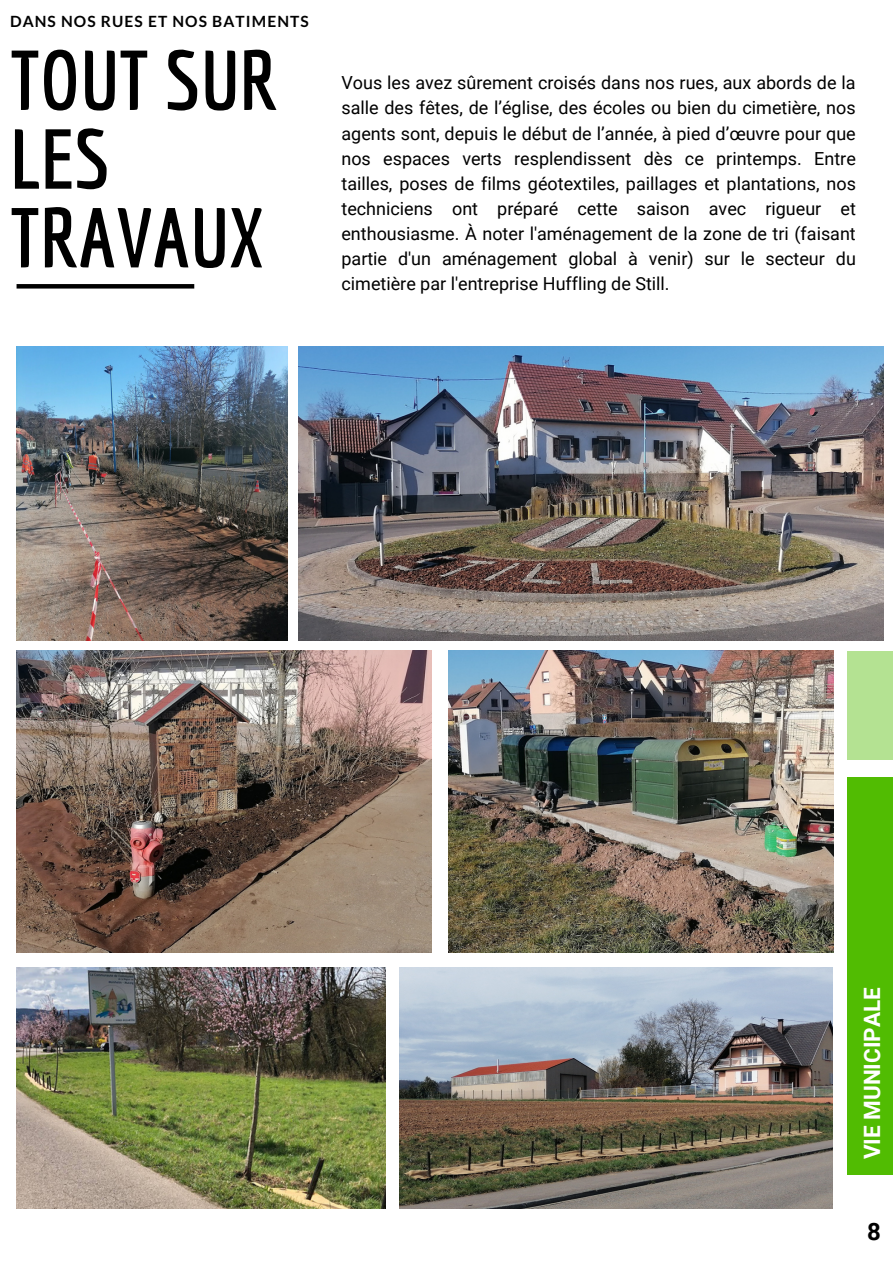
<style>
.page{position:relative;width:893px;height:1264px;background:#fff}
.page>*{position:absolute;margin:0;border:0;box-sizing:border-box;transform-origin:0 0}
.t1{font:700 82.5px/78.8px "Economica";color:#000}
.t2{font:700 24px "Roboto";color:#000}
.t3{font:700 22.5px "Roboto";color:#fff}
.t4{font:18px/25px "Roboto";color:#000;text-align:justify}
.t5{font:700 15.45px "Lato";letter-spacing:.07em;color:#000}
</style>
<div class="page">
<div style="left:847px;top:777px;width:45px;height:397px;background:#51bc02"></div>
<svg style="left:17px;top:284px;width:177px;height:4px"></svg>
<img style="left:298px;top:347px;width:585px;height:293px">
<img style="left:17px;top:347px;width:270px;height:293px">
<img style="left:17px;top:650px;width:414px;height:302px">
<img style="left:448px;top:650px;width:385px;height:302px">
<div style="left:847px;top:651px;width:45px;height:109px;background:#b4e292"></div>
<img style="left:400px;top:967px;width:432px;height:241px">
<img style="left:17px;top:967px;width:368px;height:241px">
<p class="t5" style="left:10px;top:12px;width:300px">DANS NOS RUES ET NOS BATIMENTS</p>
<h1 class="t1" style="left:10px;top:40px;width:269px">TOUT SUR<br>LES<br>TRAVAUX</h1>
<p class="t4" style="left:341px;top:71px;width:516px">Vous les avez sûrement croisés dans nos rues, aux abords de la salle des fêtes, de l’église, des écoles ou bien du cimetière, nos agents sont, depuis le début de l’année, à pied d’œuvre pour que nos espaces verts resplendissent dès ce printemps. Entre tailles, poses de films géotextiles, paillages et plantations, nos techniciens ont préparé cette saison avec rigueur et enthousiasme. À noter l'aménagement de la zone de tri (faisant partie d'un aménagement global à venir) sur le secteur du cimetière par l'entreprise Huffling de Still.</p>
<p class="t3" style="left:859px;top:1159px;width:173px;rotate:-90deg">VIE MUNICIPALE</p>
<h2 class="t2" style="left:867px;top:1217px;width:15px">8</h2>
</div>
